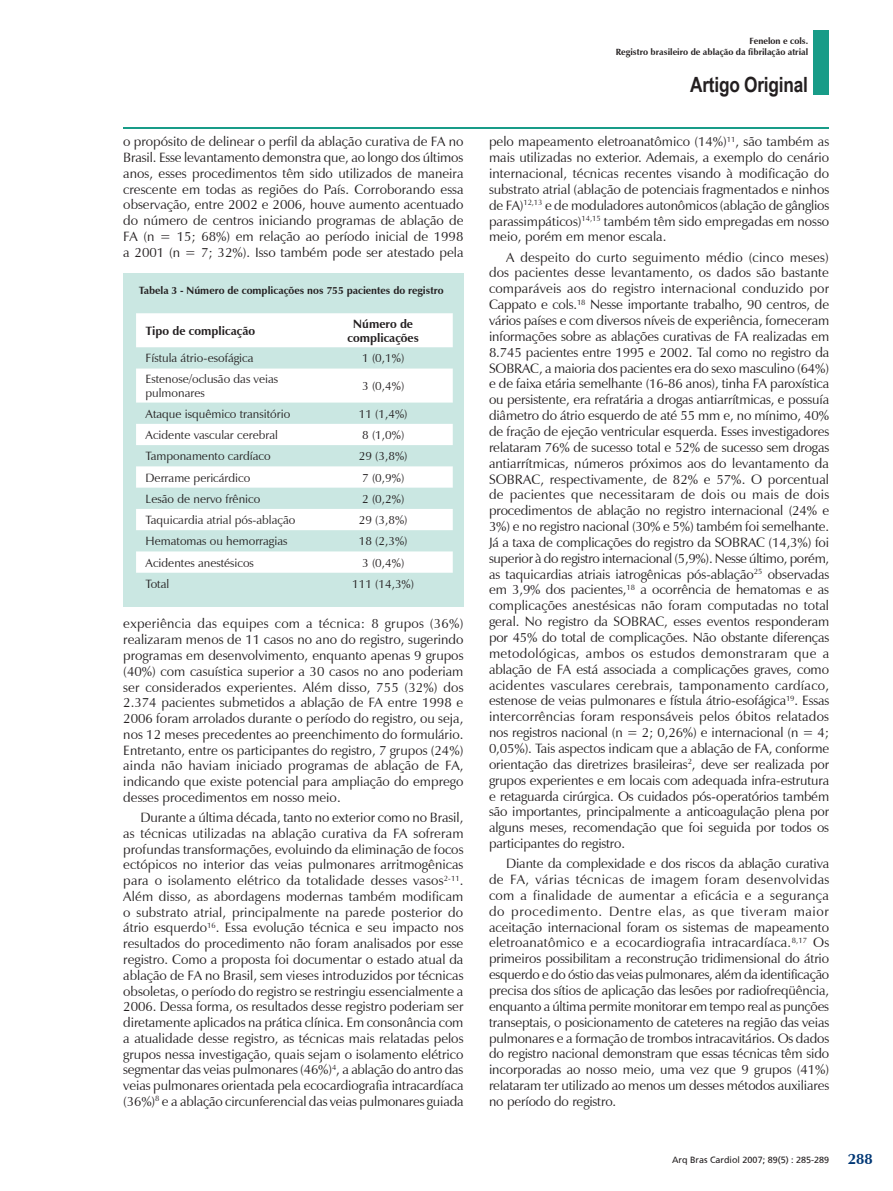
<style>
.page{position:relative;width:893px;height:1191px;background:#fff}
.page>*{position:absolute;margin:0;border:0;box-sizing:border-box;transform-origin:0 0}
.t1{font:700 21px "Arial Narrow";letter-spacing:-.01em;color:#231f20}
.t2{font:700 15px "Zapf Humanist 601 BT";color:#013775}
.Texto{font:13.5px/15.9px "Zapf Humanist 601 BT";color:#231f20;text-align:justify}
._02_TABELA_texto_cop{font:12px/14.4px "Zapf Humanist 601 BT";color:#231f20}
._02_TABELA_texto_cop-2{font:700 12px/14.4px "Zapf Humanist 601 BT";color:#231f20;text-align:center}
._00_TÍTULO{font:700 10.5px "Zapf Humanist 601 BT";color:#231f20}
.t3{font:700 9px "Zapf Humanist 601 BT";color:#231f20}
.t4{font:9px "Frutiger";color:#231f20}
</style>
<div class="page">
<hr style="left:123px;top:127px;width:706px;height:1px;background:#189c88">
<div style="left:813px;top:30px;width:16px;height:64px;background:#189c88"></div>
<div style="left:123px;top:273px;width:340px;height:334px;background:#cae7e2"></div>
<svg style="left:136px;top:313px;width:317px;height:260px;fill:#fff"></svg>
<p class="t3" style="left:749px;top:36px;width:60px">Fenelon e cols.</p>
<p class="t3" style="left:616px;top:47px;width:194px">Registro brasileiro de ablação da fibrilação atrial</p>
<h1 class="t1" style="left:690px;top:69px;width:119px">Artigo Original</h1>
<p class="Texto" style="left:123px;top:134px;width:342px">o propósito de delinear o perfil da ablação curativa de FA no Brasil. Esse levantamento demonstra que, ao longo dos últimos anos, esses procedimentos têm sido utilizados de maneira crescente em todas as regiões do País. Corroborando essa observação, entre 2002 e 2006, houve aumento acentuado do número de centros iniciando programas de ablação de FA (n = 15; 68%) em relação ao período inicial de 1998 a 2001 (n = 7; 32%). Isso também pode ser atestado pela</p>
<p class="Texto" style="left:489px;top:134px;width:342px">pelo mapeamento eletroanatômico (14%)<sup>11</sup>, são também as mais utilizadas no exterior. Ademais, a exemplo do cenário internacional, técnicas recentes visando à modificação do substrato atrial (ablação de potenciais fragmentados e ninhos de FA)<sup>12,13</sup> e de moduladores autonômicos (ablação de gânglios parassimpáticos)<sup>14,15</sup> também têm sido empregadas em nosso meio, porém em menor escala.</p>
<p class="Texto" style="left:489px;top:249px;width:342px;text-indent:17px">A despeito do curto seguimento médio (cinco meses) dos pacientes desse levantamento, os dados são bastante comparáveis aos do registro internacional conduzido por Cappato e cols.<sup>18</sup> Nesse importante trabalho, 90 centros, de vários países e com diversos níveis de experiência, forneceram informações sobre as ablações curativas de FA realizadas em 8.745 pacientes entre 1995 e 2002. Tal como no registro da SOBRAC, a maioria dos pacientes era do sexo masculino (64%) e de faixa etária semelhante (16-86 anos), tinha FA paroxística ou persistente, era refratária a drogas antiarrítmicas, e possuía diâmetro do átrio esquerdo de até 55 mm e, no mínimo, 40% de fração de ejeção ventricular esquerda. Esses investigadores relataram 76% de sucesso total e 52% de sucesso sem drogas antiarrítmicas, números próximos aos do levantamento da SOBRAC, respectivamente, de 82% e 57%. O porcentual de pacientes que necessitaram de dois ou mais de dois procedimentos de ablação no registro internacional (24% e 3%) e no registro nacional (30% e 5%) também foi semelhante.<br>Já a taxa de complicações do registro da SOBRAC (14,3%) foi superior à do registro internacional (5,9%). Nesse último, porém, as taquicardias atriais iatrogênicas pós-ablação<sup>25</sup> observadas em 3,9% dos pacientes,<sup>18</sup> a ocorrência de hematomas e as complicações anestésicas não foram computadas no total geral. No registro da SOBRAC, esses eventos responderam por 45% do total de complicações. Não obstante diferenças metodológicas, ambos os estudos demonstraram que a ablação de FA está associada a complicações graves, como acidentes vasculares cerebrais, tamponamento cardíaco, estenose de veias pulmonares e fístula átrio-esofágica<sup>19</sup>. Essas intercorrências foram responsáveis pelos óbitos relatados nos registros nacional (n = 2; 0,26%) e internacional (n = 4; 0,05%). Tais aspectos indicam que a ablação de FA, conforme orientação das diretrizes brasileiras<sup>2</sup>, deve ser realizada por grupos experientes e em locais com adequada infra-estrutura e retaguarda cirúrgica. Os cuidados pós-operatórios também são importantes, principalmente a anticoagulação plena por alguns meses, recomendação que foi seguida por todos os participantes do registro.</p>
<p class="Texto" style="left:489px;top:855px;width:342px;text-indent:17px">Diante da complexidade e dos riscos da ablação curativa de FA, várias técnicas de imagem foram desenvolvidas com a finalidade de aumentar a eficácia e a segurança do procedimento. Dentre elas, as que tiveram maior aceitação internacional foram os sistemas de mapeamento eletroanatômico e a ecocardiografia intracardíaca.<sup>8,17</sup> Os primeiros possibilitam a reconstrução tridimensional do átrio esquerdo e do óstio das veias pulmonares, além da identificação precisa dos sítios de aplicação das lesões por radiofreqüência, enquanto a última permite monitorar em tempo real as punções transeptais, o posicionamento de cateteres na região das veias pulmonares e a formação de trombos intracavitários. Os dados do registro nacional demonstram que essas técnicas têm sido incorporadas ao nosso meio, uma vez que 9 grupos (41%) relataram ter utilizado ao menos um desses métodos auxiliares no período do registro.</p>
<p class="_00_TÍTULO" style="left:139px;top:284px;width:306px">Tabela 3 - Número de complicações nos 755 pacientes do registro</p>
<p class="_02_TABELA_texto_cop-2" style="left:146px;top:323px;width:111px">Tipo de complicação</p>
<p class="_02_TABELA_texto_cop-2" style="left:347px;top:316px;width:73px">Número de complicações</p>
<p class="_02_TABELA_texto_cop" style="left:146px;top:351px;width:109px">Fístula átrio-esofágica</p>
<p class="_02_TABELA_texto_cop" style="left:362px;top:351px;width:44px">1 (0,1%)</p>
<p class="_02_TABELA_texto_cop" style="left:146px;top:371px;width:134px">Estenose/oclusão das veias pulmonares</p>
<p class="_02_TABELA_texto_cop" style="left:362px;top:379px;width:44px">3 (0,4%)</p>
<p class="_02_TABELA_texto_cop" style="left:146px;top:406px;width:146px">Ataque isquêmico transitório</p>
<p class="_02_TABELA_texto_cop" style="left:359px;top:406px;width:50px">11 (1,4%)</p>
<p class="_02_TABELA_texto_cop" style="left:146px;top:428px;width:134px">Acidente vascular cerebral</p>
<p class="_02_TABELA_texto_cop" style="left:362px;top:428px;width:44px">8 (1,0%)</p>
<p class="_02_TABELA_texto_cop" style="left:146px;top:449px;width:127px">Tamponamento cardíaco</p>
<p class="_02_TABELA_texto_cop" style="left:359px;top:449px;width:50px">29 (3,8%)</p>
<p class="_02_TABELA_texto_cop" style="left:146px;top:470px;width:106px">Derrame pericárdico</p>
<p class="_02_TABELA_texto_cop" style="left:362px;top:470px;width:44px">7 (0,9%)</p>
<p class="_02_TABELA_texto_cop" style="left:146px;top:491px;width:116px">Lesão de nervo frênico</p>
<p class="_02_TABELA_texto_cop" style="left:362px;top:491px;width:44px">2 (0,2%)</p>
<p class="_02_TABELA_texto_cop" style="left:146px;top:513px;width:151px">Taquicardia atrial pós-ablação</p>
<p class="_02_TABELA_texto_cop" style="left:359px;top:513px;width:50px">29 (3,8%)</p>
<p class="_02_TABELA_texto_cop" style="left:146px;top:534px;width:143px">Hematomas ou hemorragias</p>
<p class="_02_TABELA_texto_cop" style="left:359px;top:534px;width:50px">18 (2,3%)</p>
<p class="_02_TABELA_texto_cop" style="left:146px;top:555px;width:110px">Acidentes anestésicos</p>
<p class="_02_TABELA_texto_cop" style="left:362px;top:555px;width:44px">3 (0,4%)</p>
<p class="_02_TABELA_texto_cop" style="left:146px;top:576px;width:25px">Total</p>
<p class="_02_TABELA_texto_cop" style="left:352px;top:576px;width:63px">111 (14,3%)</p>
<p class="Texto" style="left:123px;top:616px;width:342px">experiência das equipes com a técnica: 8 grupos (36%) realizaram menos de 11 casos no ano do registro, sugerindo programas em desenvolvimento, enquanto apenas 9 grupos (40%) com casuística superior a 30 casos no ano poderiam ser considerados experientes. Além disso, 755 (32%) dos 2.374 pacientes submetidos a ablação de FA entre 1998 e 2006 foram arrolados durante o período do registro, ou seja, nos 12 meses precedentes ao preenchimento do formulário.<br>Entretanto, entre os participantes do registro, 7 grupos (24%) ainda não haviam iniciado programas de ablação de FA, indicando que existe potencial para ampliação do emprego desses procedimentos em nosso meio.</p>
<p class="Texto" style="left:123px;top:809px;width:342px;text-indent:17px">Durante a última década, tanto no exterior como no Brasil, as técnicas utilizadas na ablação curativa da FA sofreram profundas transformações, evoluindo da eliminação de focos ectópicos no interior das veias pulmonares arritmogênicas para o isolamento elétrico da totalidade desses vasos<sup>2-11</sup>.<br>Além disso, as abordagens modernas também modificam o substrato atrial, principalmente na parede posterior do átrio esquerdo<sup>16</sup>. Essa evolução técnica e seu impacto nos resultados do procedimento não foram analisados por esse registro. Como a proposta foi documentar o estado atual da ablação de FA no Brasil, sem vieses introduzidos por técnicas obsoletas, o período do registro se restringiu essencialmente a 2006. Dessa forma, os resultados desse registro poderiam ser diretamente aplicados na prática clínica. Em consonância com a atualidade desse registro, as técnicas mais relatadas pelos grupos nessa investigação, quais sejam o isolamento elétrico segmentar das veias pulmonares (46%)<sup>4</sup>, a ablação do antro das veias pulmonares orientada pela ecocardiografia intracardíaca (36%)<sup>8</sup> e a ablação circunferencial das veias pulmonares guiada</p>
<p class="t4" style="left:672px;top:1154px;width:159px">Arq Bras Cardiol 2007; 89(5) : 285-289</p>
<p class="t2" style="left:848px;top:1149px;width:26px">288</p>
</div>
